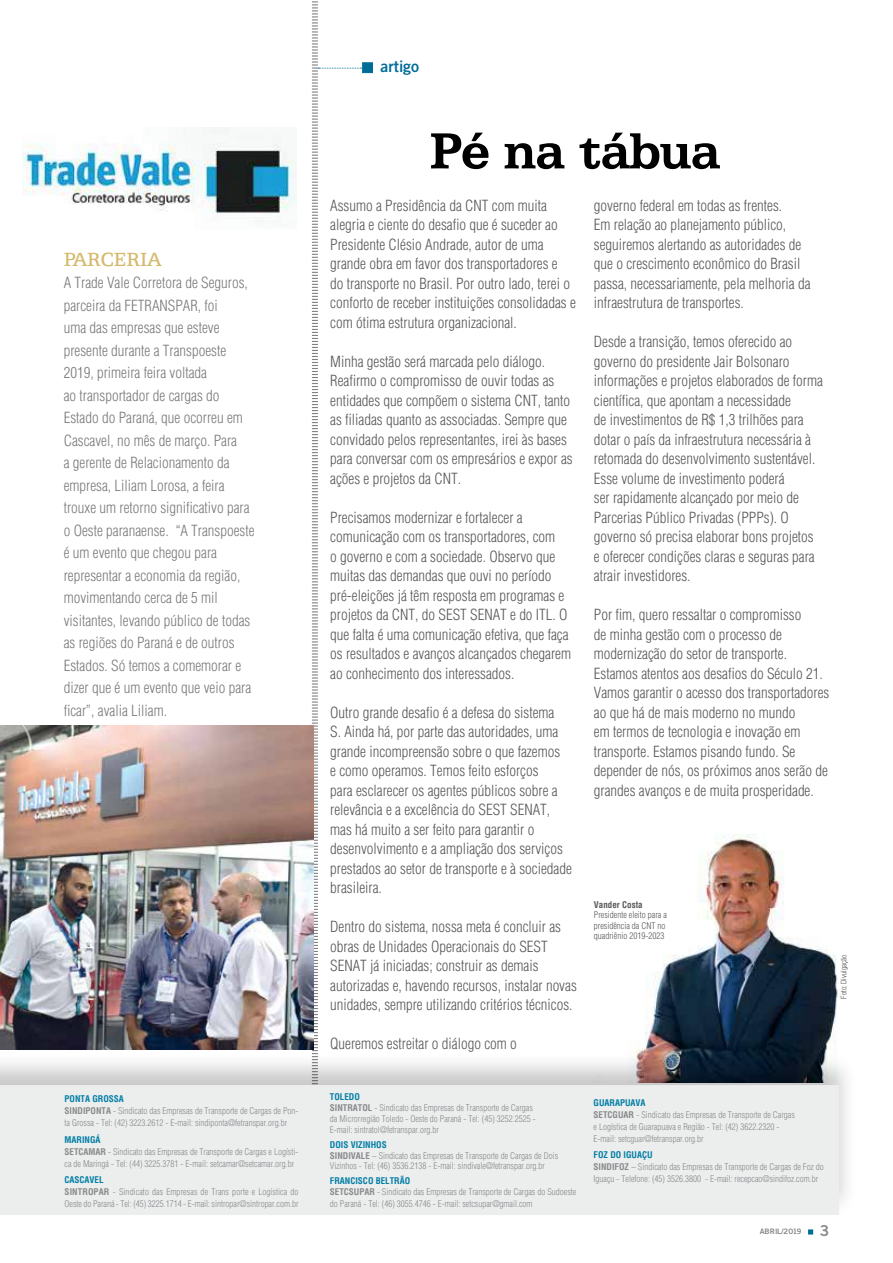
<style>
.page{position:relative;width:893px;height:1263px;background:#fff}
.page>*{position:absolute;margin:0;border:0;box-sizing:border-box;transform-origin:0 0}
.t1{font:700 52.5px "ATF Antique";letter-spacing:-.02em;color:#000}
.t2{font:19.65px "ATF Antique";color:#c9a947}
.t3{font:300 condensed 15px/19.5px "Helvetica";color:#58585a}
.t4{font:700 15px "Goethe Gothic";color:#006d99}
.t5{font:300 condensed 9px/12px "Helvetica";color:#88898b}
.t6{font:300 condensed 9px/10.5px "Helvetica";color:#58585a}
.t7{font:700 condensed 9px "Helvetica";color:#58585a}
.t8{font:300 condensed 7.5px "Helvetica";color:#4b4b4d}
.t9{font:700 7.5px "Goethe Gothic";color:#87888a}
.s1{font-weight:700;color:#007ea5}
.s2{font-weight:700}
.s3{font-size:15px}
</style>
<div class="page">
<svg style="left:808px;top:1229px;width:5px;height:5px"></svg>
<img style="left:22px;top:128px;width:275px;height:90px">
<img style="left:636px;top:834px;width:208px;height:217px">
<div style="left:362px;top:63px;width:11px;height:10px;background:#006d99;border:1px solid #006d99"></div>
<svg style="left:311px;top:1px;width:51px;height:1050px"></svg>
<div style="left:0;top:1051px;width:858px;height:168px;background:#000;opacity:.22"></div>
<div style="left:0;top:1085px;width:839px;height:130px;background:#eceded"></div>
<img style="left:0;top:726px;width:313px;height:323px">
<h2 class="t2" style="left:64px;top:248px;width:100px">PARCERIA</h2>
<p class="t3" style="left:64px;top:271px;width:192px;line-height:22.5px">A Trade Vale Corretora de Seguros, parceira da FETRANSPAR, foi<br>uma das empresas que esteve presente durante a Transpoeste<br>2019, primeira feira voltada<br>ao transportador de cargas do<br>Estado do Paraná, que ocorreu em<br>Cascavel, no mês de março. Para<br>a gerente de Relacionamento da empresa, Liliam Lorosa, a feira trouxe um retorno significativo para o Oeste paranaense. “A Transpoeste é um evento que chegou para representar a economia da região, movimentando cerca de 5 mil visitantes, levando público de todas as regiões do Paraná e de outros<br>Estados. Só temos a comemorar e dizer que é um evento que veio para ficar”, avalia Liliam.</p>
<p class="t5" style="left:65px;top:1093px;width:235px"><span class="s1">PONTA GROSSA<br></span><span class="s2">SINDIPONTA</span> - Sindicato das Empresas de Transporte de Cargas de Pon&shy;ta Grossa - Tel: (42) 3223.2612 - E-mail: sindiponta@fetranspar.org.br</p>
<p class="t5" style="left:65px;top:1133px;width:235px"><span class="s1">MARINGÁ<br></span><span class="s2">SETCAMAR</span> - Sindicato das Empresas de Transporte de Cargas e Logísti&shy;ca de Maringá - Tel: (44) 3225.3781 - E-mail: setcamar@setcamar.org.br</p>
<p class="t5" style="left:65px;top:1174px;width:235px"><span class="s1">CASCAVEL<br></span><span class="s2">SINTROPAR</span> - Sindicato das Empresas de Trans porte e Logística do<br>Oeste do Paraná - Tel: (45) 3225.1714 - E-mail: sintropar@sintropar.com.br</p>
<p class="t4" style="left:380px;top:57px;width:40px">artigo</p>
<h1 class="t1" style="left:429px;top:121px;width:293px">Pé na tábua</h1>
<p class="t3" style="left:330px;top:195px;width:247px">Assumo a Presidência da CNT com muita alegria e ciente do desafio que é suceder ao Presidente Clésio Andrade, autor de uma grande obra em favor dos transportadores e<br>do transporte no Brasil. Por outro lado, terei o conforto de receber instituições consolidadas e com ótima estrutura organizacional.</p>
<p class="t3" style="left:330px;top:351px;width:244px">Minha gestão será marcada pelo diálogo.<br>Reafirmo o compromisso de ouvir todas as entidades que compõem o sistema CNT, tanto as filiadas quanto as associadas. Sempre que convidado pelos representantes, irei às bases para conversar com os empresários e expor as ações e projetos da CNT.</p>
<p class="t3" style="left:330px;top:507px;width:242px">Precisamos modernizar e fortalecer a comunicação com os transportadores, com<br>o governo e com a sociedade. Observo que muitas das demandas que ouvi no período pré-eleições já têm resposta em programas e projetos da CNT, do SEST SENAT e do ITL. O que falta é uma comunicação efetiva, que faça os resultados e avanços alcançados chegarem ao conhecimento dos interessados.</p>
<p class="t3" style="left:330px;top:702px;width:243px">Outro grande desafio é a defesa do sistema<br>S. Ainda há, por parte das autoridades, uma grande incompreensão sobre o que fazemos<br>e como operamos. Temos feito esforços<br>para esclarecer os agentes públicos sobre a relevância e a excelência do SEST SENAT, mas há muito a ser feito para garantir o desenvolvimento e a ampliação dos serviços prestados ao setor de transporte e à sociedade brasileira.</p>
<p class="t3" style="left:330px;top:917px;width:248px">Dentro do sistema, nossa meta é concluir as obras de Unidades Operacionais do SEST SENAT já iniciadas; construir as demais autorizadas e, havendo recursos, instalar novas unidades, sempre utilizando critérios técnicos.</p>
<p class="t3" style="left:330px;top:1034px;width:188px">Queremos estreitar o diálogo com o</p>
<p class="t3" style="left:594px;top:195px;width:218px">governo federal em todas as frentes.<br>Em relação ao planejamento público, seguiremos alertando as autoridades de que o crescimento econômico do Brasil passa, necessariamente, pela melhoria da infraestrutura de transportes.</p>
<p class="t3" style="left:594px;top:332px;width:231px">Desde a transição, temos oferecido ao governo do presidente Jair Bolsonaro informações e projetos elaborados de forma científica, que apontam a necessidade<br>de investimentos de R$ 1,3 trilhões para dotar o país da infraestrutura necessária à retomada do desenvolvimento sustentável.<br>Esse volume de investimento poderá<br>ser rapidamente alcançado por meio de Parcerias Público Privadas (PPPs). O governo só precisa elaborar bons projetos e oferecer condições claras e seguras para atrair investidores.</p>
<p class="t3" style="left:594px;top:605px;width:237px">Por fim, quero ressaltar o compromisso<br>de minha gestão com o processo de modernização do setor de transporte.<br>Estamos atentos aos desafios do Século 21.<br>Vamos garantir o acesso dos transportadores ao que há de mais moderno no mundo<br>em termos de tecnologia e inovação em transporte. Estamos pisando fundo. Se depender de nós, os próximos anos serão de grandes avanços e de muita prosperidade.</p>
<p class="t7" style="left:594px;top:899px;width:50px">Vander Costa</p>
<p class="t6" style="left:594px;top:910px;width:74px">Presidente eleito para a presidência da CNT no quadriênio 2019-2023</p>
<p class="t8" style="left:839px;top:999px;width:46px;rotate:-90deg">Foto: Divulgação</p>
<p class="t5" style="left:330px;top:1091px;width:207px;line-height:10.8px"><span class="s1">TOLEDO<br></span><span class="s2">SINTRATOL</span> - Sindicato das Empresas de Transporte de Cargas da Microrregião Toledo - Oeste do Paraná - Tel: (45) 3252.2525 - E-mail: sintratol@fetranspar.org.br</p>
<p class="t5" style="left:330px;top:1139px;width:230px;line-height:10.8px"><span class="s1">DOIS VIZINHOS<br></span><span class="s2">SINDIVALE</span> – Sindicato das Empresas de Transporte de Cargas de Dois<br>Vizinhos - Tel: (46) 3536.2138 - E-mail: sindivale@fetranspar.org.br</p>
<p class="t5" style="left:330px;top:1176px;width:248px;line-height:10.8px"><span class="s1">FRANCISCO BELTRÃO<br></span><span class="s2">SETCSUPAR</span> - Sindicato das Empresas de Transporte de Cargas do Sudoeste</p>
<p class="t5" style="left:330px;top:1198px;width:204px">do Paraná - Tel: (46) 3055.4746 - E-mail: setcsupar@gmail.com</p>
<p class="t5" style="left:594px;top:1096px;width:203px"><span class="s1">GUARAPUAVA<br></span><span class="s2">SETCGUAR</span> - Sindicato das Empresas de Transporte de Cargas e Logística de Guarapuava e Região - Tel: (42) 3622.2320 - E-mail: setcguar@fetranspar.org.br</p>
<p class="t5" style="left:594px;top:1148px;width:232px"><span class="s1">FOZ DO IGUAÇU<br></span><span class="s2">SINDIFOZ</span> – Sindicato das Empresas de Transporte de Cargas de Foz do<br>Iguaçu - Telefone: (45) 3526.3800 - E-mail: recepcao@sindifoz.com.br</p>
<p class="t9" style="left:760px;top:1227px;width:71px">ABRIL/2019 <span class="s3">3</span></p>
</div>
